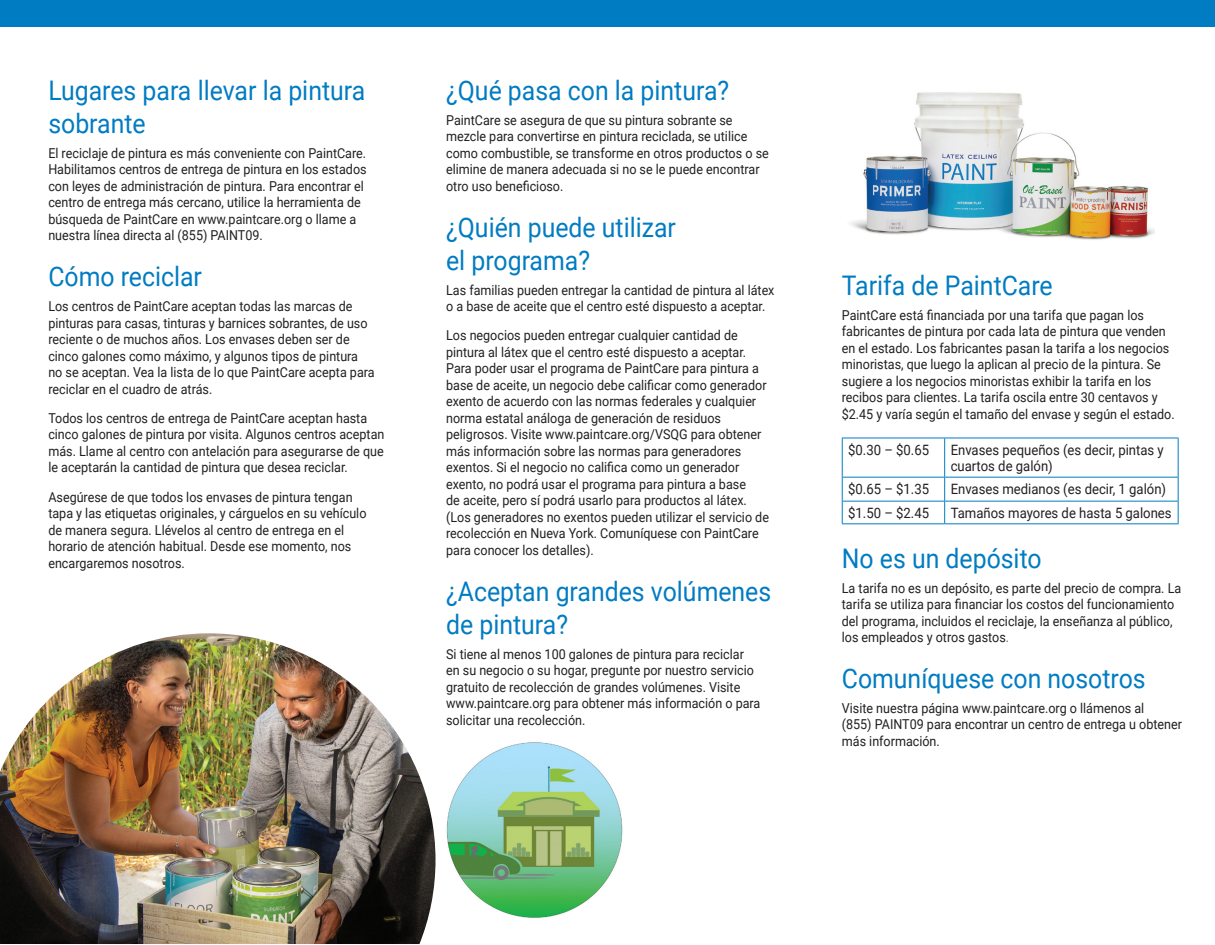
<style>
.page{position:relative;width:1215px;height:945px;background:#fff}
.page>*{position:absolute;margin:0;border:0;box-sizing:border-box;transform-origin:0 0}
._1_Headlines{font:27px/33px "Roboto";color:#007cc2;scale:.92 1}
.Fees{font:14.25px/16.5px "Roboto";color:#231f20;scale:.92 1}
._2_Body_text{font:13.65px/16.5px "Roboto";color:#231f20;scale:.92 1}
.s1{color:#6c6d70}
</style>
<div class="page">
<img style="left:0;top:633px;width:436px;height:311px">
<hr style="left:842px;top:438px;width:1px;height:39px;background:#007cc2">
<svg style="left:842px;top:478px;width:1px;height:45px"></svg>
<hr style="left:842px;top:438px;width:103px;height:1px;background:#007cc2">
<hr style="left:945px;top:438px;width:234px;height:1px;background:#007cc2">
<hr style="left:944px;top:438px;width:1px;height:39px;background:#007cc2">
<hr style="left:1178px;top:438px;width:1px;height:39px;background:#007cc2">
<svg style="left:944px;top:478px;width:1px;height:45px"></svg>
<svg style="left:1178px;top:478px;width:1px;height:45px"></svg>
<hr style="left:842px;top:477px;width:103px;height:1px;background:#007cc2">
<hr style="left:945px;top:477px;width:234px;height:1px;background:#007cc2">
<hr style="left:842px;top:501px;width:103px;height:1px;background:#007cc2">
<hr style="left:945px;top:501px;width:234px;height:1px;background:#007cc2">
<hr style="left:842px;top:523px;width:103px;height:1px;background:#007cc2">
<hr style="left:945px;top:523px;width:234px;height:1px;background:#007cc2">
<img style="left:851px;top:92px;width:303px;height:148px">
<img style="left:446px;top:742px;width:177px;height:176px">
<div style="left:0;top:0;width:1215px;height:27px;background:#007cc2"></div>
<p class="_1_Headlines" style="left:48px;top:73px;width:346px">Lugares para llevar la pintura sobrante</p>
<p class="_2_Body_text" style="left:48px;top:144px;width:347px">El reciclaje de pintura es más conveniente con PaintCare.<br>Habilitamos centros de entrega de pintura en los estados con leyes de administración de pintura. Para encontrar el centro de entrega más cercano, utilice la herramienta de búsqueda de PaintCare en www.paintcare.org o llame a nuestra línea directa al (855) PAINT09.</p>
<p class="_1_Headlines" style="left:48px;top:259px;width:169px">Cómo reciclar</p>
<p class="_2_Body_text" style="left:48px;top:298px;width:356px">Los centros de PaintCare aceptan todas las marcas de pinturas para casas, tinturas y barnices sobrantes, de uso reciente o de muchos años. Los envases deben ser de cinco galones como máximo, y algunos tipos de pintura no se aceptan. Vea la lista de lo que PaintCare acepta para reciclar en el cuadro de atrás.</p>
<p class="_2_Body_text" style="left:48px;top:409px;width:367px">Todos los centros de entrega de PaintCare aceptan hasta cinco galones de pintura por visita. Algunos centros aceptan más. Llame al centro con antelación para asegurarse de que le aceptarán la cantidad de pintura que desea reciclar.</p>
<p class="_2_Body_text" style="left:48px;top:488px;width:347px">Asegúrese de que todos los envases de pintura tengan tapa y las etiquetas originales, y cárguelos en su vehículo de manera segura. Llévelos al centro de entrega en el horario de atención habitual. Desde ese momento, nos encargaremos nosotros.</p>
<p class="_1_Headlines" style="left:446px;top:73px;width:309px">¿Qué pasa con la pintura?</p>
<p class="_2_Body_text" style="left:446px;top:111px;width:352px">PaintCare se asegura de que su pintura sobrante se mezcle para convertirse en pintura reciclada, se utilice como combustible, se transforme en otros productos o se elimine de manera adecuada si no se le puede encontrar otro uso beneficioso.</p>
<p class="_1_Headlines" style="left:446px;top:210px;width:251px">¿Quién puede utilizar el programa?</p>
<p class="_2_Body_text" style="left:446px;top:281px;width:358px">Las familias pueden entregar la cantidad de pintura al látex o a base de aceite que el centro esté dispuesto a aceptar.</p>
<p class="_2_Body_text" style="left:446px;top:327px;width:352px">Los negocios pueden entregar cualquier cantidad de pintura al látex que el centro esté dispuesto a aceptar.<br>Para poder usar el programa de PaintCare para pintura a base de aceite, un negocio debe calificar como generador exento de acuerdo con las normas federales y cualquier norma estatal análoga de generación de residuos peligrosos. Visite www.paintcare.org/VSQG para obtener más información sobre las normas para generadores exentos. Si el negocio no califica como un generador exento, no podrá usar el programa para pintura a base<br>de aceite, pero sí podrá usarlo para productos al látex. (Los generadores no exentos pueden utilizar el servicio de recolección en Nueva York. Comuníquese con PaintCare para conocer los detalles).</p>
<p class="_1_Headlines" style="left:446px;top:574px;width:355px">¿Aceptan grandes volúmenes de pintura?</p>
<p class="_2_Body_text" style="left:446px;top:645px;width:343px">Si tiene al menos 100 galones de pintura para reciclar en su negocio o su hogar, pregunte por nuestro servicio gratuito de recolección de grandes volúmenes. Visite www.paintcare.org para obtener más información o para solicitar una recolección.</p>
<p class="_1_Headlines" style="left:842px;top:268px;width:231px">Tarifa de PaintCare</p>
<p class="_2_Body_text" style="left:842px;top:306px;width:363px">PaintCare está financiada por una tarifa que pagan los fabricantes de pintura por cada lata de pintura que venden en el estado. Los fabricantes pasan la tarifa a los negocios minoristas, que luego la aplican al precio de la pintura. Se sugiere a los negocios minoristas exhibir la tarifa en los recibos para clientes. La tarifa oscila entre 30 centavos y $2.45 y varía según el tamaño del envase y según el estado.</p>
<p class="Fees" style="left:848px;top:441px;width:89px">$0.30 – $0.65</p>
<p class="Fees" style="left:951px;top:441px;width:233px">Envases pequeños (es decir, pintas y cuartos de galón)</p>
<p class="Fees" style="left:848px;top:480px;width:89px">$0.65 – $1.35</p>
<p class="Fees" style="left:951px;top:480px;width:236px">Envases medianos (es decir, 1 galón)</p>
<p class="Fees" style="left:848px;top:504px;width:89px">$1.50 – $2.45</p>
<p class="Fees" style="left:951px;top:504px;width:242px">Tamaños mayores de hasta 5 galones</p>
<p class="_1_Headlines" style="left:842px;top:541px;width:219px">No es un depósito</p>
<p class="_2_Body_text" style="left:842px;top:579px;width:370px">La tarifa no es un depósito, es parte del precio de compra. La tarifa se utiliza para financiar los costos del funcionamiento del programa, incluidos el reciclaje, la enseñanza al público, los empleados y otros gastos<span class="s1">.</span></p>
<p class="_1_Headlines" style="left:842px;top:661px;width:332px">Comuníquese con nosotros</p>
<p class="_2_Body_text" style="left:842px;top:699px;width:371px">Visite nuestra página www.paintcare.org o llámenos al<br>(855) PAINT09 para encontrar un centro de entrega u obtener más información.</p>
</div>
